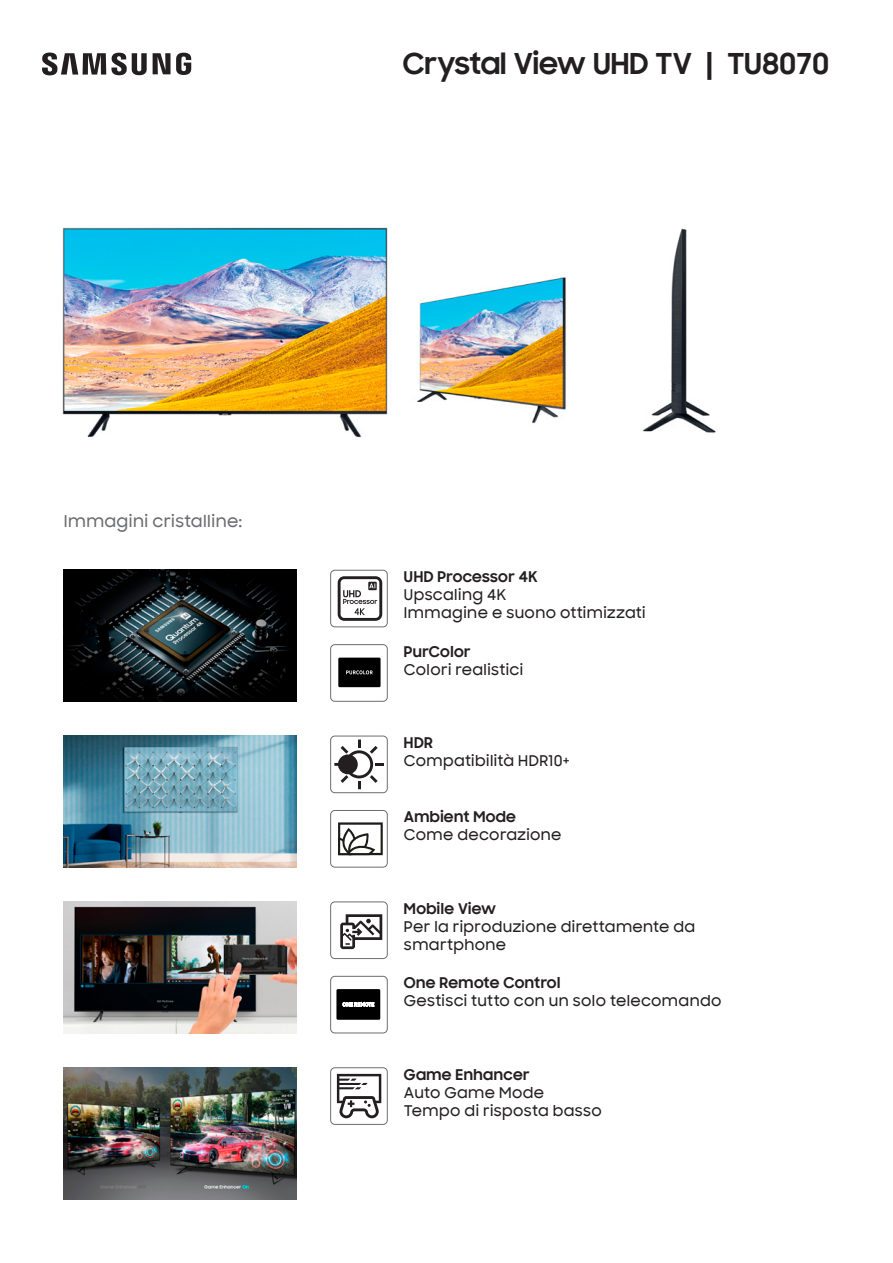
<style>
.page{position:relative;width:893px;height:1263px;background:#fff}
.page>*{position:absolute;margin:0;border:0;box-sizing:border-box;transform-origin:0 0}
.Sam_TV_Produkt{font:700 29.25px "Samsung Sharp Sans";color:#231f20}
.Sam_TV_Teaser_DE{font:500 16.5px "Samsung Sharp Sans";letter-spacing:.025em;color:#6c6d70}
.Sam_TV_Feature_Text{font:500 15px/18px "Samsung Sharp Sans";letter-spacing:.025em;color:#231f20}
.Sam_TV_Feature_Titel{font:700 15px "Samsung Sharp Sans";letter-spacing:.025em;color:#231f20}
</style>
<div class="page">
<svg style="left:42px;top:53px;width:149px;height:22px"></svg>
<img style="left:64px;top:570px;width:232px;height:132px">
<img style="left:64px;top:736px;width:232px;height:131px">
<img style="left:64px;top:901px;width:232px;height:132px">
<img style="left:64px;top:1067px;width:232px;height:132px">
<svg style="left:338px;top:576px;width:44px;height:45px"></svg>
<div style="left:330px;top:570px;width:58px;height:57px;border:1px solid #6c6d70;border-radius:4px"></div>
<svg style="left:334px;top:740px;width:50px;height:49px"></svg>
<div style="left:330px;top:736px;width:58px;height:57px;border:1px solid #6c6d70;border-radius:4px"></div>
<div style="left:338px;top:658px;width:43px;height:29px;background:#000001"></div>
<svg style="left:346px;top:670px;width:27px;height:4px"></svg>
<div style="left:330px;top:644px;width:58px;height:58px;border:1px solid #6c6d70;border-radius:4px"></div>
<svg style="left:340px;top:914px;width:42px;height:35px"></svg>
<div style="left:330px;top:901px;width:58px;height:58px;border:1px solid #6c6d70;border-radius:4px"></div>
<div style="left:336px;top:989px;width:44px;height:31px;background:#000001"></div>
<svg style="left:343px;top:1002px;width:31px;height:4px"></svg>
<div style="left:330px;top:976px;width:58px;height:57px;border:1px solid #6c6d70;border-radius:4px"></div>
<svg style="left:337px;top:1074px;width:44px;height:44px"></svg>
<div style="left:330px;top:1067px;width:58px;height:58px;border:1px solid #6c6d70;border-radius:4px"></div>
<img style="left:416px;top:277px;width:151px;height:147px">
<img style="left:62px;top:225px;width:326px;height:213px">
<img style="left:643px;top:228px;width:73px;height:205px">
<svg style="left:338px;top:822px;width:45px;height:33px"></svg>
<div style="left:330px;top:810px;width:58px;height:57px;border:1px solid #6c6d70;border-radius:4px"></div>
<p class="Sam_TV_Produkt" style="left:403px;top:42px;width:428px">Crystal View UHD TV | TU8070</p>
<p class="Sam_TV_Teaser_DE" style="left:64px;top:509px;width:180px">Immagini cristalline:</p>
<p class="Sam_TV_Feature_Titel" style="left:404px;top:566px;width:135px">UHD Processor 4K</p>
<p class="Sam_TV_Feature_Text" style="left:404px;top:585px;width:243px">Upscaling 4K<br>Immagine e suono ottimizzati</p>
<p class="Sam_TV_Feature_Titel" style="left:404px;top:640px;width:68px">PurColor</p>
<p class="Sam_TV_Feature_Text" style="left:404px;top:659px;width:121px">Colori realistici</p>
<p class="Sam_TV_Feature_Titel" style="left:404px;top:731px;width:31px">HDR</p>
<p class="Sam_TV_Feature_Text" style="left:404px;top:751px;width:167px">Compatibilità HDR10+</p>
<p class="Sam_TV_Feature_Titel" style="left:404px;top:806px;width:113px">Ambient Mode</p>
<p class="Sam_TV_Feature_Text" style="left:404px;top:825px;width:159px">Come decorazione</p>
<p class="Sam_TV_Feature_Titel" style="left:404px;top:897px;width:94px">Mobile View</p>
<p class="Sam_TV_Feature_Text" style="left:404px;top:917px;width:293px">Per la riproduzione direttamente da smartphone</p>
<p class="Sam_TV_Feature_Titel" style="left:404px;top:971px;width:158px">One Remote Control</p>
<p class="Sam_TV_Feature_Text" style="left:404px;top:991px;width:319px">Gestisci tutto con un solo telecomando</p>
<p class="Sam_TV_Feature_Titel" style="left:404px;top:1063px;width:127px">Game Enhancer</p>
<p class="Sam_TV_Feature_Text" style="left:404px;top:1083px;width:199px">Auto Game Mode<br>Tempo di risposta basso</p>
</div>
